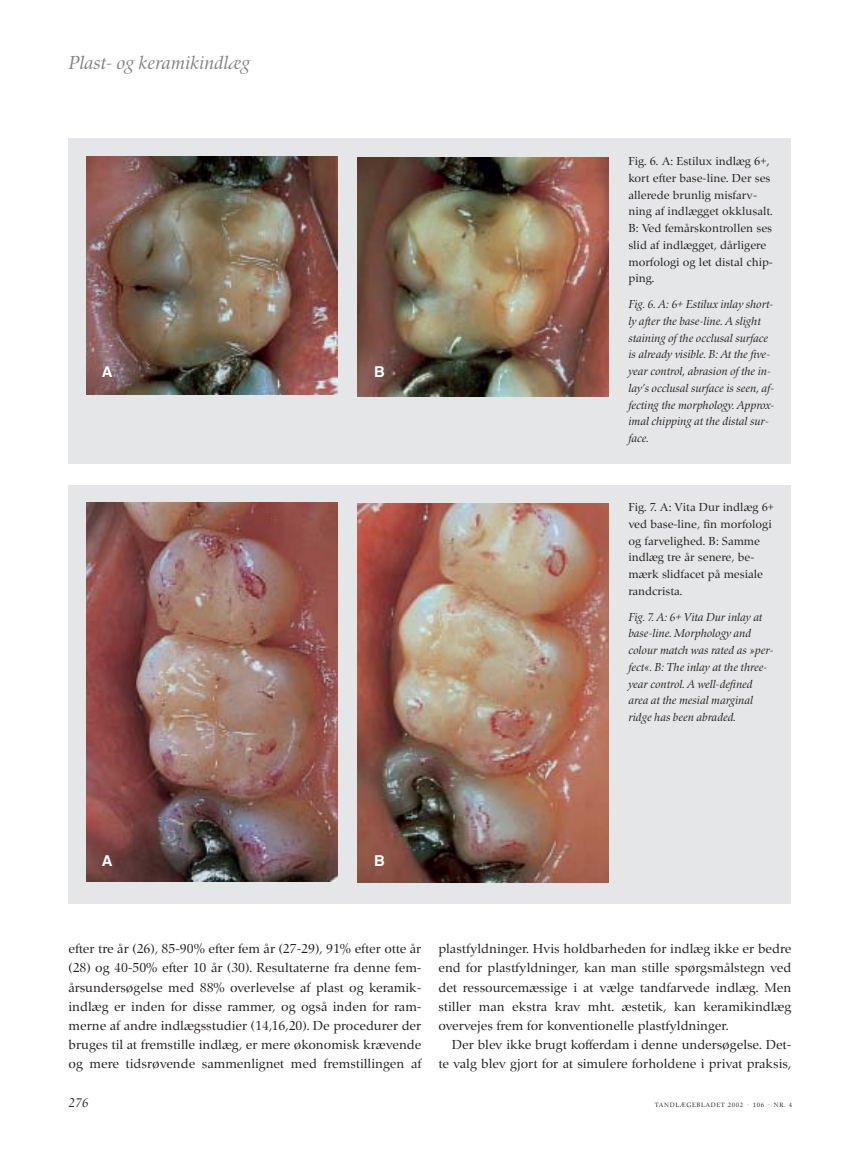
<style>
.page{position:relative;width:846px;height:1175px;background:#fff}
.page>*{position:absolute;margin:0;border:0;box-sizing:border-box;transform-origin:0 0}
.t1{font:italic 19.5px "Zapf Renais SB";color:#808284}
.t2{font:700 15px "Helvetica";color:#fff}
.t3{font:13.5px/19.2px "Zapf Renais SB";color:#231f1f;text-align:justify}
.t4{font:italic 13.5px "Zapf Renais SB";color:#231f1f}
.t5{font:italic 12px/16.8px "Zapf Renais SB";color:#231f1f}
.t6{font:12px/16.8px "Zapf Renais SB";color:#231f1f}
.t7{font:6.45px "Zapf Renais SB";letter-spacing:.11em;color:#231f1f}
</style>
<div class="page">
<img style="left:68px;top:138px;width:723px;height:766px">
<h1 class="t1" style="left:69px;top:54px;width:183px">Plast- og keramikindlæg</h1>
<p class="t2" style="left:102px;top:366px;width:12px">A</p>
<p class="t2" style="left:374px;top:366px;width:12px">B</p>
<p class="t2" style="left:102px;top:855px;width:12px">A</p>
<p class="t2" style="left:374px;top:855px;width:12px">B</p>
<p class="t6" style="left:628px;top:154px;width:146px">Fig. 6. A: Estilux indlæg 6+, kort efter base-line. Der ses allerede brunlig misfarv&shy;ning af indlægget okklusalt.<br>B: Ved femårskontrollen ses slid af indlægget, dårligere morfologi og let distal chip&shy;ping.</p>
<p class="t5" style="left:628px;top:297px;width:147px">Fig. 6. A: 6+ Estilux inlay short&shy;ly after the base-line. A slight staining of the occlusal surface is already visible. B: At the five&shy;year control, abrasion of the in&shy;lay’s occlusal surface is seen, af&shy;fecting the morphology. Approx&shy;imal chipping at the distal sur&shy;face.</p>
<p class="t6" style="left:628px;top:500px;width:147px">Fig. 7. A: Vita Dur indlæg 6+ ved base-line, fin morfologi og farvelighed. B: Samme indlæg tre år senere, be&shy;mærk slidfacet på mesiale randcrista.</p>
<p class="t5" style="left:628px;top:609px;width:147px">Fig. 7. A: 6+ Vita Dur inlay at base-line. Morphology and colour match was rated as »per&shy;fect«. B: The inlay at the three&shy;year control. A well-defined area at the mesial marginal ridge has been abraded.</p>
<p class="t3" style="left:69px;top:940px;width:354px">efter tre år (26), 85-90% efter fem år (27-29), 91% efter otte år (28) og 40-50% efter 10 år (30). Resultaterne fra denne fem&shy;årsundersøgelse med 88% overlevelse af plast og keramik&shy;indlæg er inden for disse rammer, og også inden for ram&shy;merne af andre indlægsstudier (14,16,20). De procedurer der bruges til at fremstille indlæg, er mere økonomisk krævende og mere tidsrøvende sammenlignet med fremstillingen af</p>
<p class="t3" style="left:438px;top:940px;width:354px">plastfyldninger. Hvis holdbarheden for indlæg ikke er bedre end for plastfyldninger, kan man stille spørgsmålstegn ved det ressourcemæssige i at vælge tandfarvede indlæg. Men stiller man ekstra krav mht. æstetik, kan keramikindlæg overvejes frem for konventionelle plastfyldninger.</p>
<p class="t3" style="left:438px;top:1036px;width:354px;text-align:right">Der blev ikke brugt kofferdam i denne undersøgelse. Det&shy;te valg blev gjort for at simulere forholdene i privat praksis,</p>
<p class="t4" style="left:69px;top:1096px;width:22px">276</p>
<p class="t7" style="left:655px;top:1101px;width:139px">TANDLÆGEBLADET 2002 · 106 · NR. 4</p>
</div>
